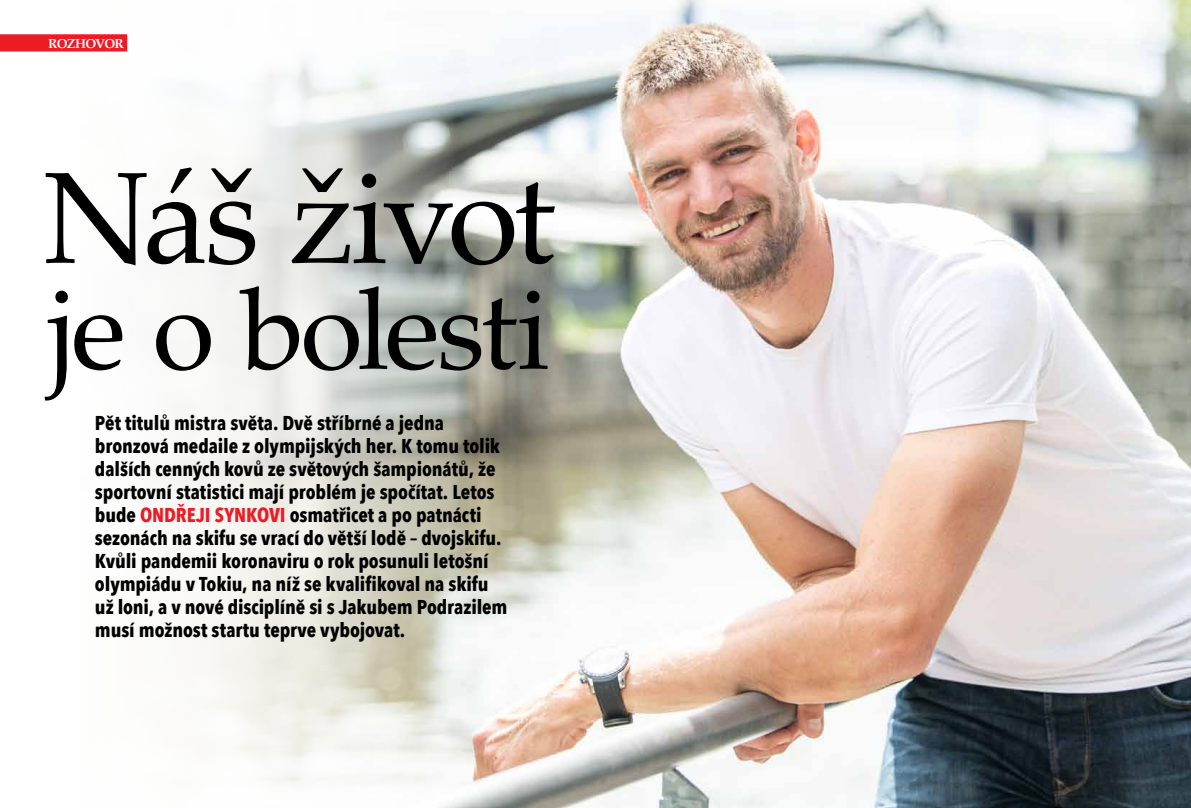
<style>
.page{position:relative;width:1191px;height:808px;background:#fff}
.page>*{position:absolute;margin:0;border:0;box-sizing:border-box;transform-origin:0 0}
.t1{font:130.4px "Palatino Linotype";letter-spacing:-.045em;color:#000}
.t2{font:114px "Palatino Linotype";letter-spacing:-.03em;color:#000}
.t3{font:700 condensed 20px/23px "Avenir Next LT Pro";letter-spacing:-.005em;color:#000}
.t4{font:700 13px "Palatino CE";letter-spacing:-.055em;color:#fff}
.s1{color:#ed1b23}
</style>
<div class="page">
<img style="left:522px;top:0;width:669px;height:808px">
<svg style="left:0;top:34px;width:522px;height:774px;fill:#f7f7f6"></svg>
<div style="left:0;top:34px;width:127px;height:17px;background:#ed1b23"></div>
<p class="t4" style="left:48px;top:36px;width:77px">ROZHOVOR</p>
<h1 class="t1" style="left:43px;top:126px;width:515px">Náš život</h1>
<h2 class="t2" style="left:48px;top:249px;width:503px">je o bolesti</h2>
<p class="t3" style="left:95px;top:412px;width:414px">Pět titulů mistra světa. Dvě stříbrné a jedna bronzová medaile z olympijských her. K tomu tolik dalších cenných kovů ze světových šampionátů, že sportovní statistici mají problém je spočítat. Letos bude <span class="s1">ONDŘEJI SYNKOVI</span> osmatřicet a po patnácti sezonách na skifu se vrací do větší lodě – dvojskifu.<br>Kvůli pandemii koronaviru o rok posunuli letošní olympiádu v Tokiu, na níž se kvalifikoval na skifu už loni, a v nové disciplíně si s Jakubem Podrazilem musí možnost startu teprve vybojovat.</p>
</div>
